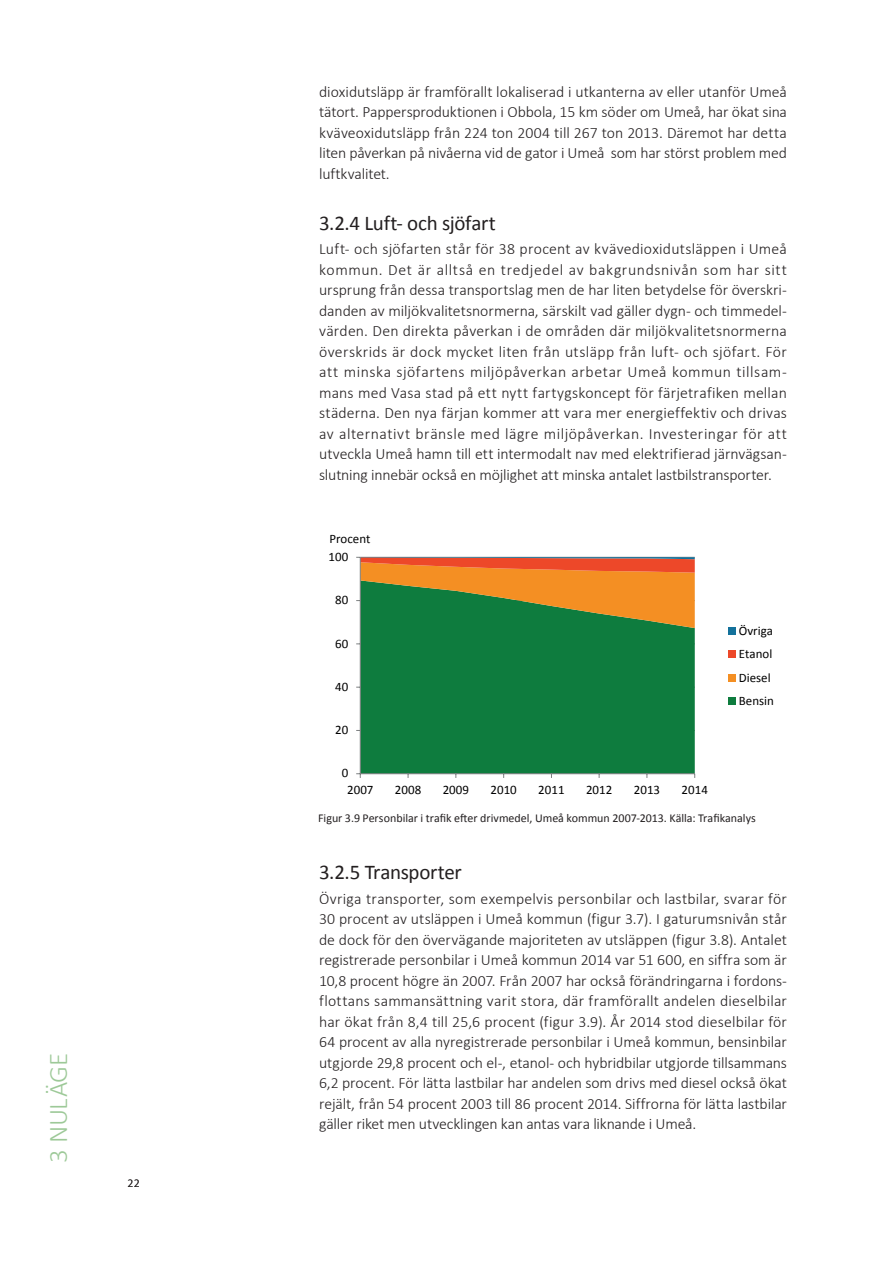
<style>
.page{position:relative;width:893px;height:1263px;background:#fff}
.page>*{position:absolute;margin:0;border:0;box-sizing:border-box;transform-origin:0 0}
.t1{font:300 27px "Calibri";letter-spacing:-.015em;color:#9dc998}
.t2{font:21px "Calibri";letter-spacing:-.015em;color:#231f20}
.t3{font:300 15.75px/20.5px "Calibri";letter-spacing:-.01em;color:#231f20;text-align:justify}
.t4{font:12.9px/23.4px "Calibri";color:#000001}
.t5{font:12px "Calibri";color:#231f20}
.t6{font:300 12px "Calibri";color:#231f20}
</style>
<div class="page">
<div style="left:361px;top:628px;width:334px;height:145px;background:#0e7c3e"></div>
<hr style="left:360px;top:557px;width:1px;height:217px;background:#7c7f80">
<svg style="left:356px;top:557px;width:339px;height:71px;background:#9f8033"></svg>
<hr style="left:360px;top:773px;width:335px;height:1px;background:#7c7f80">
<svg style="left:356px;top:773px;width:5px;height:5px"></svg>
<div style="left:729px;top:627px;width:7px;height:7px;background:#13719b"></div>
<div style="left:729px;top:651px;width:7px;height:7px;background:#ed4829"></div>
<div style="left:729px;top:674px;width:7px;height:7px;background:#f48f23"></div>
<div style="left:729px;top:698px;width:7px;height:7px;background:#0e7c3e"></div>
<h1 class="t1" style="left:41px;top:1163px;width:112px;rotate:-90deg">3 NULÄGE</h1>
<p class="t6" style="left:128px;top:1175px;width:14px">22</p>
<p class="t3" style="left:319px;top:81px;width:469px">dioxidutsläpp är framförallt lokaliserad i utkanterna av eller utanför Umeå tätort. Pappersproduktionen i Obbola, 15 km söder om Umeå, har ökat sina kväveoxidutsläpp från 224 ton 2004 till 267 ton 2013. Däremot har detta liten påverkan på nivåerna vid de gator i Umeå som har störst problem med luftkvalitet.</p>
<h2 class="t2" style="left:319px;top:209px;width:178px">3.2.4 Luft- och sjöfart</h2>
<p class="t3" style="left:319px;top:239px;width:469px">Luft- och sjöfarten står för 38 procent av kvävedioxidutsläppen i Umeå kommun. Det är alltså en tredjedel av bakgrundsnivån som har sitt ursprung från dessa transportslag men de har liten betydelse för överskri&shy;danden av miljökvalitetsnormerna, särskilt vad gäller dygn- och timmedel&shy;värden. Den direkta påverkan i de områden där miljökvalitetsnormerna överskrids är dock mycket liten från utsläpp från luft- och sjöfart. För att minska sjöfartens miljöpåverkan arbetar Umeå kommun tillsam&shy;mans med Vasa stad på ett nytt fartygskoncept för färjetrafiken mellan städerna. Den nya färjan kommer att vara mer energieffektiv och drivas av alternativt bränsle med lägre miljöpåverkan. Investeringar för att utveckla Umeå hamn till ett intermodalt nav med elektrifierad järnvägsan&shy;slutning innebär också en möjlighet att minska antalet lastbilstransporter.</p>
<p class="t4" style="left:329px;top:527px;width:43px">Procent</p>
<p class="t4" style="left:329px;top:545px;width:21px">100</p>
<p class="t4" style="left:335px;top:588px;width:15px">80</p>
<p class="t4" style="left:335px;top:632px;width:15px">60</p>
<p class="t4" style="left:335px;top:675px;width:15px">40</p>
<p class="t4" style="left:335px;top:718px;width:15px">20</p>
<p class="t4" style="left:342px;top:761px;width:8px">0</p>
<p class="t4" style="left:347px;top:778px;width:28px">2007</p>
<p class="t4" style="left:395px;top:778px;width:28px">2008</p>
<p class="t4" style="left:443px;top:778px;width:28px">2009</p>
<p class="t4" style="left:490px;top:778px;width:28px">2010</p>
<p class="t4" style="left:538px;top:778px;width:28px">2011</p>
<p class="t4" style="left:586px;top:778px;width:28px">2012</p>
<p class="t4" style="left:634px;top:778px;width:28px">2013</p>
<p class="t4" style="left:682px;top:778px;width:28px">2014</p>
<p class="t4" style="left:739px;top:619px;width:37px">Övriga<br>Etanol<br>Diesel<br>Bensin</p>
<p class="t5" style="left:318px;top:810px;width:439px">Figur 3.9 Personbilar i trafik efter drivmedel, Umeå kommun 2007-2013. Källa: Trafikanalys</p>
<h2 class="t2" style="left:319px;top:859px;width:144px">3.2.5 Transporter</h2>
<p class="t3" style="left:319px;top:888px;width:469px">Övriga transporter, som exempelvis personbilar och lastbilar, svarar för 30 procent av utsläppen i Umeå kommun (figur 3.7). I gaturumsnivån står de dock för den övervägande majoriteten av utsläppen (figur 3.8). Antalet registrerade personbilar i Umeå kommun 2014 var 51 600, en siffra som är 10,8 procent högre än 2007. Från 2007 har också förändringarna i fordons&shy;flottans sammansättning varit stora, där framförallt andelen dieselbilar har ökat från 8,4 till 25,6 procent (figur 3.9). År 2014 stod dieselbilar för 64 procent av alla nyregistrerade personbilar i Umeå kommun, bensinbilar utgjorde 29,8 procent och el-, etanol- och hybridbilar utgjorde tillsammans 6,2 procent. För lätta lastbilar har andelen som drivs med diesel också ökat rejält, från 54 procent 2003 till 86 procent 2014. Siffrorna för lätta lastbilar gäller riket men utvecklingen kan antas vara liknande i Umeå.</p>
</div>
